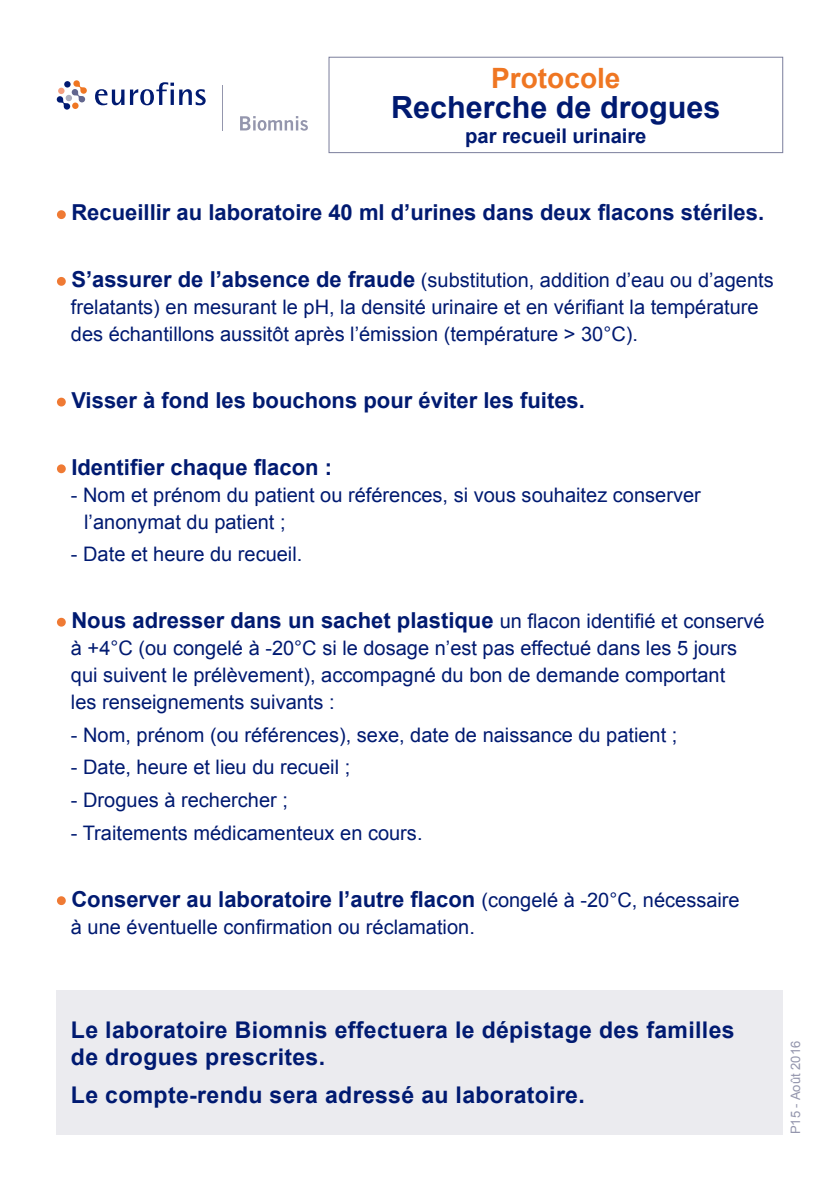
<style>
.page{position:relative;width:840px;height:1191px;background:#fff}
.page>*{position:absolute;margin:0;border:0;box-sizing:border-box;transform-origin:0 0}
.t1{font:700 30.6px "Arial";color:#001a71}
.t2{font:700 28px "Arial";color:#ef7622}
.t3{font:700 23px/27px "Arial";letter-spacing:.015em;color:#001a71}
.t4{font:700 22px "Arial";color:#001a71}
.t5{font:700 20.2px "Arial";color:#001a71}
.t6{font:20px/27px "Arial";color:#001a71}
.t7{font:13px "Arial";color:#9496ad}
.s1{font-weight:700;font-size:22px}
.s2{font-weight:400;font-size:20px}
</style>
<div class="page">
<svg style="left:240px;top:116px;width:68px;height:15px"></svg>
<hr style="left:222px;top:86px;width:1px;height:45px;background:#9496ad">
<svg style="left:57px;top:80px;width:30px;height:30px"></svg>
<div style="left:64px;top:81px;width:7px;height:7px;background:#001a71;border-radius:50%"></div>
<svg style="left:95px;top:89px;width:29px;height:16px"></svg>
<svg style="left:130px;top:82px;width:75px;height:23px"></svg>
<div style="left:57px;top:210px;width:9px;height:9px;background:#ef7a34;border-radius:50%"></div>
<div style="left:57px;top:277px;width:9px;height:9px;background:#ef7a34;border-radius:50%"></div>
<div style="left:57px;top:398px;width:9px;height:8px;background:#ef7a34;border-radius:50%"></div>
<div style="left:57px;top:464px;width:9px;height:9px;background:#ef7a34;border-radius:50%"></div>
<div style="left:57px;top:618px;width:9px;height:8px;background:#ef7a34;border-radius:50%"></div>
<div style="left:57px;top:896px;width:9px;height:9px;background:#ef7a34;border-radius:50%"></div>
<div style="left:57px;top:990px;width:725px;height:144px;background:#ebebef"></div>
<div style="left:328px;top:57px;width:454px;height:96px;border:1px solid #7c7f9d"></div>
<h2 class="t2" style="left:491px;top:59px;width:131px">Protocole</h2>
<h1 class="t1" style="left:391px;top:86px;width:331px">Recherche de drogues</h1>
<p class="t5" style="left:465px;top:122px;width:183px">par recueil urinaire</p>
<p class="t4" style="left:71px;top:198px;width:694px">Recueillir au laboratoire 40 ml d’urines dans deux flacons stériles.</p>
<p class="t6" style="left:71px;top:267px;width:703px"><span class="s1">S’assurer de l’absence de fraude</span> (substitution, addition d’eau ou d’agents frelatants) en mesurant le pH, la densité urinaire et en vérifiant la température des échantillons aussitôt après l’émission (température &gt; 30°C).</p>
<p class="t4" style="left:71px;top:385px;width:515px">Visser à fond les bouchons pour éviter les fuites.</p>
<p class="t4" style="left:71px;top:452px;width:262px">Identifier chaque flacon :</p>
<p class="t6" style="left:84px;top:481px;width:617px;text-indent:-13px">- Nom et prénom du patient ou références, si vous souhaitez conserver l’anonymat du patient ;</p>
<p class="t6" style="left:71px;top:541px;width:233px">- Date et heure du recueil.</p>
<p class="t4" style="left:71px;top:605px;width:694px">Nous adresser dans un sachet plastique <span class="s2">un flacon identifié et conservé</span></p>
<p class="t6" style="left:71px;top:634px;width:667px">à +4°C (ou congelé à -20°C si le dosage n’est pas effectué dans les 5 jours qui suivent le prélèvement), accompagné du bon de demande comportant les renseignements suivants :</p>
<p class="t6" style="left:71px;top:721px;width:607px">- Nom, prénom (ou références), sexe, date de naissance du patient ;</p>
<p class="t6" style="left:71px;top:754px;width:281px">- Date, heure et lieu du recueil ;</p>
<p class="t6" style="left:71px;top:786px;width:218px">- Drogues à rechercher ;</p>
<p class="t6" style="left:71px;top:819px;width:353px">- Traitements médicamenteux en cours.</p>
<p class="t4" style="left:71px;top:884px;width:669px">Conserver au laboratoire l’autre flacon <span class="s2">(congelé à -20°C, nécessaire</span></p>
<p class="t6" style="left:71px;top:913px;width:405px">à une éventuelle confirmation ou réclamation.</p>
<p class="t3" style="left:71px;top:1017px;width:664px">Le laboratoire Biomnis effectuera le dépistage des familles de drogues prescrites.</p>
<p class="t3" style="left:71px;top:1082px;width:515px">Le compte-rendu sera adressé au laboratoire.</p>
<p class="t7" style="left:786px;top:1134px;width:95px;rotate:-90deg">P15 - Août 2016</p>
</div>
